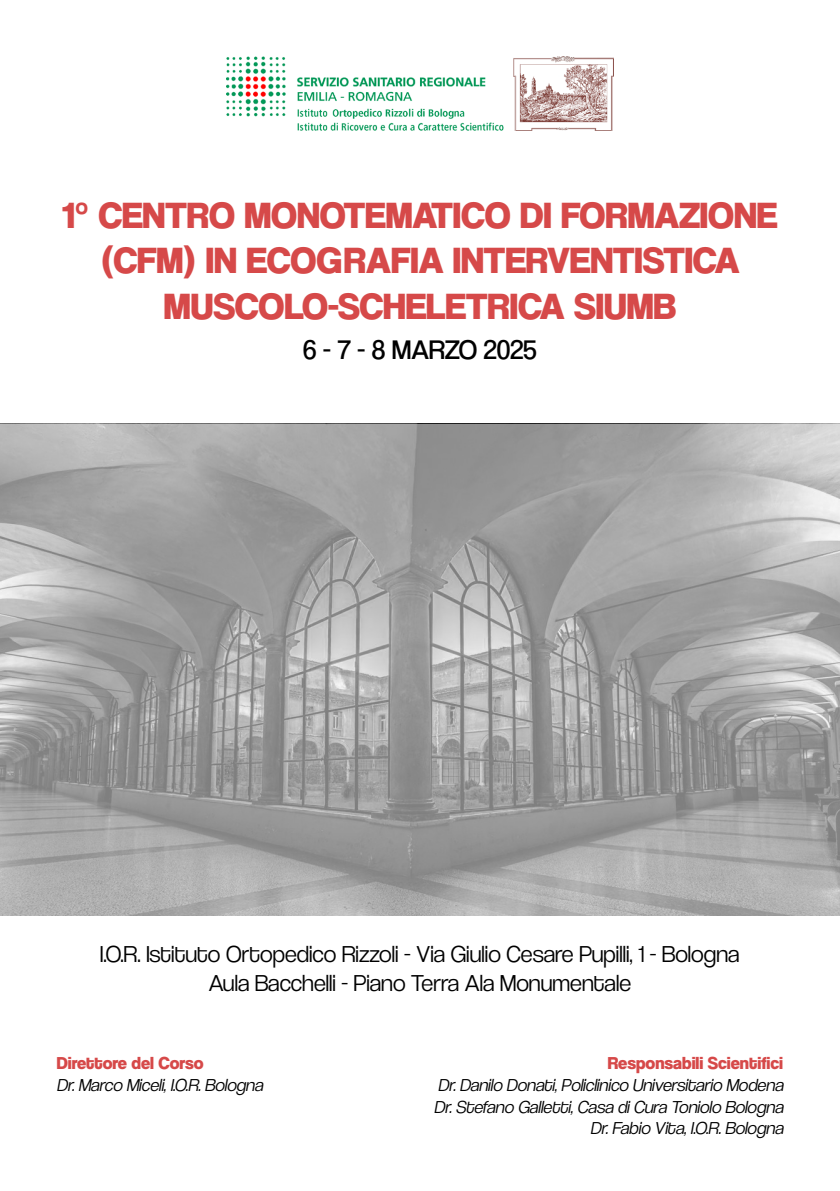
<style>
.page{position:relative;width:840px;height:1191px;background:#fff}
.page>*{position:absolute;margin:0;border:0;box-sizing:border-box;transform-origin:0 0}
.t1{font:38px/45.6px "Coolvetica Hv";color:#d64949;text-align:center}
.t2{font:28px "Coolvetica Bk";color:#000}
.t3{font:24px "Coolvetica Lt";color:#000}
.t4{font:italic 18px "Coolvetica Lt";color:#000}
.t5{font:18px "Coolvetica Hv";color:#d64949}
</style>
<div class="page">
<img style="left:227px;top:57px;width:385px;height:73px">
<svg style="left:0;top:424px;width:839px;height:491px;background:#a4a4a4"></svg>
<p class="t1" style="left:63px;top:192px;width:715px">1° CENTRO MONOTEMATICO DI FORMAZIONE (CFM) IN ECOGRAFIA INTERVENTISTICA<br>MUSCOLO-SCHELETRICA SIUMB</p>
<p class="t2" style="left:303px;top:333px;width:235px">6 - 7 - 8 MARZO 2025</p>
<p class="t3" style="left:100px;top:940px;width:640px">I.O.R. Istituto Ortopedico Rizzoli - Via Giulio Cesare Pupilli, 1 - Bologna</p>
<p class="t3" style="left:209px;top:969px;width:423px">Aula Bacchelli - Piano Terra Ala Monumentale</p>
<p class="t5" style="left:57px;top:1052px;width:148px">Direttore del Corso</p>
<p class="t4" style="left:57px;top:1074px;width:211px">Dr.Marco Miceli,I.O.R.Bologna</p>
<p class="t5" style="left:607px;top:1052px;width:177px">Responsabili Scientifici</p>
<p class="t4" style="left:438px;top:1074px;width:350px">Dr.Danilo Donati,Policlinico Universitario Modena</p>
<p class="t4" style="left:434px;top:1096px;width:354px">Dr.Stefano Galletti,Casa diCura Toniolo Bologna</p>
<p class="t4" style="left:590px;top:1117px;width:198px">Dr.Fabio Vita,I.O.R.Bologna</p>
</div>
